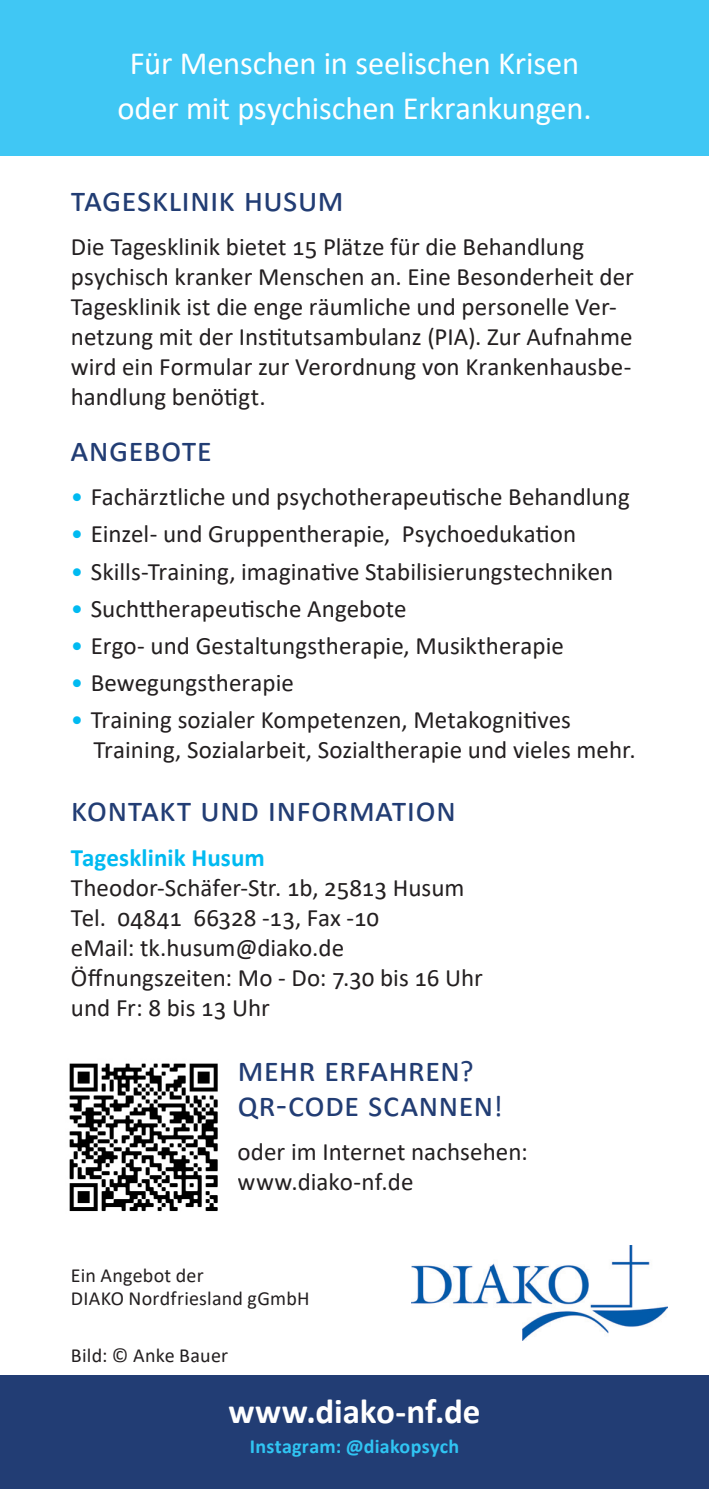
<style>
.page{position:relative;width:709px;height:1489px;background:#fff}
.page>*{position:absolute;margin:0;border:0;box-sizing:border-box;transform-origin:0 0}
.NF-Karte_Text_Übersc{font:35px/35px "Calibri";color:#223d74}
.NF_Karte_Fliesstext{font:35px "Calibri";letter-spacing:.005em;color:#223d74}
.NF_Karte_www_weiß{font:700 35px "Calibri";letter-spacing:-.005em;color:#fff}
.Karte_Subline_14pt{font:32.5px "Calibri";letter-spacing:-.005em;color:#fff}
.NF_Karte_Fliesstext-2{font:25px/30px "Calibri";color:#231f20}
.NF_Karte_Fliesstext-3{font:700 25px "Calibri";letter-spacing:.005em;color:#00baf1}
.NF_Karte_Fliesstext-4{font:20px/22.5px "Calibri";letter-spacing:.015em;color:#231f20}
.NF_Karte_Fliesstext-5{font:700 20px "Calibri";letter-spacing:.015em;color:#30c5f3}
.s1{color:#00baf1}
.s2{font-size:30px}
</style>
<div class="page">
<div style="left:0;top:0;width:709px;height:156px;background:#40c7f4"></div>
<img style="left:412px;top:1245px;width:255px;height:95px">
<div style="left:0;top:1375px;width:709px;height:113px;background:#223d74"></div>
<img style="left:69px;top:1063px;width:149px;height:149px">
<p class="Karte_Subline_14pt" style="left:130px;top:41px;width:450px">Für Menschen in seelischen Krisen</p>
<p class="Karte_Subline_14pt" style="left:117px;top:86px;width:475px">oder mit psychischen Erkrankungen.</p>
<p class="NF-Karte_Text_Übersc" style="left:71px;top:181px;width:274px">tagesklinik husum</p>
<p class="NF_Karte_Fliesstext-2" style="left:71px;top:231px;width:564px">Die Tagesklinik bietet 15 Plätze für die Behandlung psychisch kranker Menschen an. Eine Besonderheit der Tagesklinik ist die enge räumliche und personelle Ver&shy;netzung mit der Institutsambulanz (PIA). Zur Aufnahme wird ein Formular zur Verordnung von Krankenhausbe&shy;handlung benötigt.</p>
<p class="NF_Karte_Fliesstext" style="left:71px;top:425px;width:143px">angebote</p>
<p class="NF_Karte_Fliesstext-2" style="left:71px;top:481px;width:560px"><span class="s1">•</span> Fachärztliche und psychotherapeutische Behandlung</p>
<p class="NF_Karte_Fliesstext-2" style="left:71px;top:518px;width:507px"><span class="s1">•</span> Einzel- und Gruppentherapie, Psychoedukation</p>
<p class="NF_Karte_Fliesstext-2" style="left:71px;top:555px;width:544px"><span class="s1">•</span> Skills-Training, imaginative Stabilisierungstechniken</p>
<p class="NF_Karte_Fliesstext-2" style="left:71px;top:592px;width:337px"><span class="s1">•</span> Suchttherapeutische Angebote</p>
<p class="NF_Karte_Fliesstext-2" style="left:71px;top:630px;width:494px"><span class="s1">•</span> Ergo- und Gestaltungstherapie, Musiktherapie</p>
<p class="NF_Karte_Fliesstext-2" style="left:71px;top:667px;width:224px"><span class="s1">•</span> Bewegungstherapie</p>
<p class="NF_Karte_Fliesstext-2" style="left:93px;top:704px;width:544px;text-indent:-23px"><span class="s1">•</span> Training sozialer Kompetenzen, Metakognitives<br>Training, Sozialarbeit, Sozialtherapie und vieles mehr.</p>
<p class="NF_Karte_Fliesstext" style="left:71px;top:785px;width:386px">kontakt und information</p>
<p class="NF_Karte_Fliesstext-3" style="left:71px;top:839px;width:195px">Tagesklinik Husum</p>
<p class="NF_Karte_Fliesstext-2" style="left:71px;top:871px;width:395px">Theodor-Schäfer-Str. 1b, 25813 Husum</p>
<p class="NF_Karte_Fliesstext-2" style="left:71px;top:901px;width:310px">Tel. 04841 66328 -13, Fax -10</p>
<p class="NF_Karte_Fliesstext-2" style="left:71px;top:931px;width:275px">eMail: tk.husum@diako.de</p>
<p class="NF_Karte_Fliesstext-2" style="left:71px;top:961px;width:413px">Öffnungszeiten: Mo - Do: 7.30 bis 16 Uhr</p>
<p class="NF_Karte_Fliesstext-2" style="left:71px;top:991px;width:200px">und Fr: 8 bis 13 Uhr</p>
<p class="NF-Karte_Text_Übersc" style="left:237px;top:1050px;width:267px">mehr erfahren<span class="s2">? </span>qr-code scannen<span class="s2">!</span></p>
<p class="NF_Karte_Fliesstext-2" style="left:237px;top:1135px;width:292px">oder im Internet nachsehen: www.diako-nf.de</p>
<p class="NF_Karte_Fliesstext-4" style="left:71px;top:1263px;width:240px">Ein Angebot der<br>DIAKO Nordfriesland gGmbH</p>
<p class="NF_Karte_Fliesstext-4" style="left:71px;top:1343px;width:159px">Bild: © Anke Bauer</p>
<p class="NF_Karte_www_weiß" style="left:228px;top:1386px;width:254px">www.diako-nf.de</p>
<p class="NF_Karte_Fliesstext-5" style="left:250px;top:1431px;width:211px">Instagram: @diakopsych</p>
</div>
